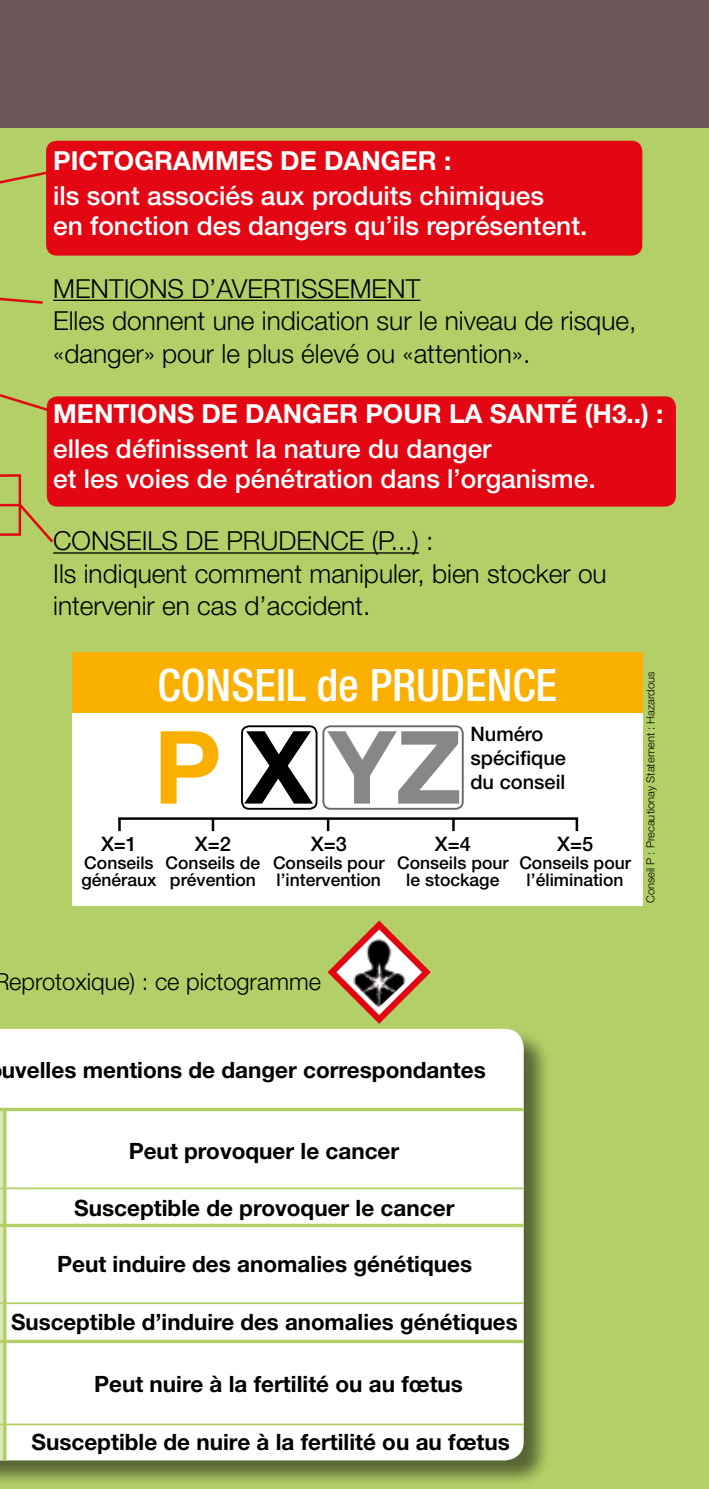
<style>
.page{position:relative;width:709px;height:1489px;background:#fff}
.page>*{position:absolute;margin:0;border:0;box-sizing:border-box;transform-origin:0 0}
.t1{font:700 101.25px "Helvetica Neue";color:#878787}
.t2{font:500 condensed 44.75px "Helvetica Neue";color:#fff}
.t3{font:300 26.25px/32.5px "Helvetica Neue LT";color:#000}
.t4{font:500 26.25px/30px "Helvetica Neue LT";color:#fff}
.t5{font:700 26.25px "Helvetica Neue";color:#fff}
.t6{font:300 23.5px "Helvetica Neue LT";color:#000}
.t7{font:700 22.5px "Helvetica Neue";color:#000}
.t8{font:500 20px/24px "Helvetica Neue LT";color:#000}
.t9{font:500 17.5px/17.5px "Helvetica Neue LT";color:#000}
.t10{font:300 11.25px "Helvetica Neue LT";color:#000}
.s1{color:#f9b000}
.s2{color:#000}
</style>
<div class="page">
<div style="left:0;top:0;width:709px;height:1488px;background:#b2d067"></div>
<div style="left:0;top:0;width:709px;height:128px;background:#6b5558"></div>
<svg style="left:0;top:171px;width:46px;height:13px"></svg>
<svg style="left:0;top:297px;width:43px;height:7px"></svg>
<svg style="left:0;top:394px;width:51px;height:20px"></svg>
<hr style="left:0;top:474px;width:21px;height:3px;background:#e30613">
<hr style="left:0;top:533px;width:21px;height:3px;background:#e30613">
<hr style="left:0;top:504px;width:21px;height:2px;background:#e30613">
<svg style="left:17px;top:501px;width:39px;height:42px"></svg>
<div style="left:46px;top:141px;width:596px;height:114px;background:#e30613;border-radius:11px"></div>
<div style="left:47px;top:396px;width:629px;height:110px;background:#e30613;border-radius:11px"></div>
<hr style="left:53px;top:300px;width:367px;height:1px;background:#000">
<hr style="left:53px;top:552px;width:366px;height:1px;background:#000">
<hr style="left:19px;top:474px;width:2px;height:61px;background:#e30613">
<div style="left:0;top:1029px;width:552px;height:459px;background:#000;opacity:.5"></div>
<div style="left:0;top:1028px;width:523px;height:432px;background:#fff"></div>
<svg style="left:4px;top:1107px;width:519px;height:4px"></svg>
<hr style="left:0;top:1187px;width:523px;height:2px;background:#b2d067">
<hr style="left:0;top:1302px;width:523px;height:1px;background:#b2d067">
<hr style="left:0;top:1423px;width:523px;height:2px;background:#b2d067">
<hr style="left:0;top:1223px;width:523px;height:3px;background:#b2d067">
<hr style="left:0;top:1339px;width:523px;height:3px;background:#b2d067">
<hr style="left:3px;top:1108px;width:3px;height:352px;background:#b2d067">
<svg style="left:327px;top:920px;width:104px;height:104px"></svg>
<img style="left:351px;top:937px;width:56px;height:70px">
<svg style="left:0;top:1107px;width:4px;height:353px"></svg>
<div style="left:72px;top:652px;width:571px;height:253px;background:#fff"></div>
<div style="left:72px;top:652px;width:571px;height:60px;background:#f9b000"></div>
<div style="left:241px;top:725px;width:76px;height:84px;border:2px solid #000;border-radius:7px"></div>
<div style="left:322px;top:725px;width:141px;height:84px;border:2px solid #000;border-radius:7px"></div>
<hr style="left:118px;top:817px;width:460px;height:2px;background:#000">
<svg style="left:118px;top:818px;width:3px;height:13px"></svg>
<svg style="left:212px;top:819px;width:2px;height:12px"></svg>
<svg style="left:327px;top:819px;width:2px;height:12px"></svg>
<svg style="left:452px;top:819px;width:3px;height:12px"></svg>
<svg style="left:575px;top:819px;width:3px;height:12px"></svg>
<p class="t5" style="left:53px;top:144px;width:400px">PICTOGRAMMES DE DANGER :</p>
<p class="t4" style="left:53px;top:180px;width:535px">ils sont associés aux produits chimiques<br>en fonction des dangers qu’ils représentent.</p>
<p class="t3" style="left:53px;top:271px;width:584px">MENTIONS D’AVERTISSEMENT<br>Elles donnent une indication sur le niveau de risque, «danger» pour le plus élevé ou «attention».</p>
<p class="t5" style="left:53px;top:397px;width:612px">MENTIONS DE DANGER POUR LA SANTÉ (H3..) :</p>
<p class="t4" style="left:53px;top:433px;width:544px">elles définissent la nature du danger<br>et les voies de pénétration dans l’organisme.</p>
<p class="t3" style="left:53px;top:524px;width:555px">CONSEILS DE PRUDENCE (P...) :<br>Ils indiquent comment manipuler, bien stocker ou intervenir en cas d’accident.</p>
<h2 class="t2" style="left:157px;top:659px;width:401px">CONSEIL de PRUDENCE</h2>
<p class="t10" style="left:643px;top:903px;width:233px;rotate:-90deg">Conseil P : Precautionay Statement : Hazardous</p>
<h1 class="t1" style="left:154px;top:704px;width:309px"><span class="s1">P</span><span class="s2">X</span>YZ</h1>
<p class="t8" style="left:470px;top:721px;width:97px">Numéro spécifique du conseil</p>
<p class="t8" style="left:195px;top:831px;width:38px">X=2</p>
<p class="t9" style="left:166px;top:853px;width:96px">Conseils de prévention</p>
<p class="t8" style="left:311px;top:831px;width:38px">X=3</p>
<p class="t9" style="left:273px;top:853px;width:113px">Conseils pour l’intervention</p>
<p class="t8" style="left:435px;top:831px;width:38px">X=4</p>
<p class="t9" style="left:397px;top:853px;width:113px;text-align:center">Conseils pour le stockage</p>
<p class="t8" style="left:557px;top:831px;width:38px">X=5</p>
<p class="t9" style="left:519px;top:853px;width:113px;text-align:center">Conseils pour l’élimination</p>
<p class="t8" style="left:101px;top:831px;width:38px">X=1</p>
<p class="t9" style="left:81px;top:853px;width:77px">Conseils généraux</p>
<p class="t6" style="left:-7px;top:967px;width:329px">Reprotoxique) : ce pictogramme</p>
<p class="t7" style="left:2px;top:1056px;width:485px">uvelles mentions de danger correspondantes</p>
<p class="t7" style="left:129px;top:1136px;width:272px">Peut provoquer le cancer</p>
<p class="t7" style="left:74px;top:1193px;width:382px">Susceptible de provoquer le cancer</p>
<p class="t7" style="left:57px;top:1250px;width:416px">Peut induire des anomalies génétiques</p>
<p class="t7" style="left:11px;top:1308px;width:508px">Susceptible d’induire des anomalies génétiques</p>
<p class="t7" style="left:94px;top:1369px;width:370px">Peut nuire à la fertilité ou au fœtus</p>
<p class="t7" style="left:31px;top:1427px;width:480px">Susceptible de nuire à la fertilité ou au fœtus</p>
</div>
